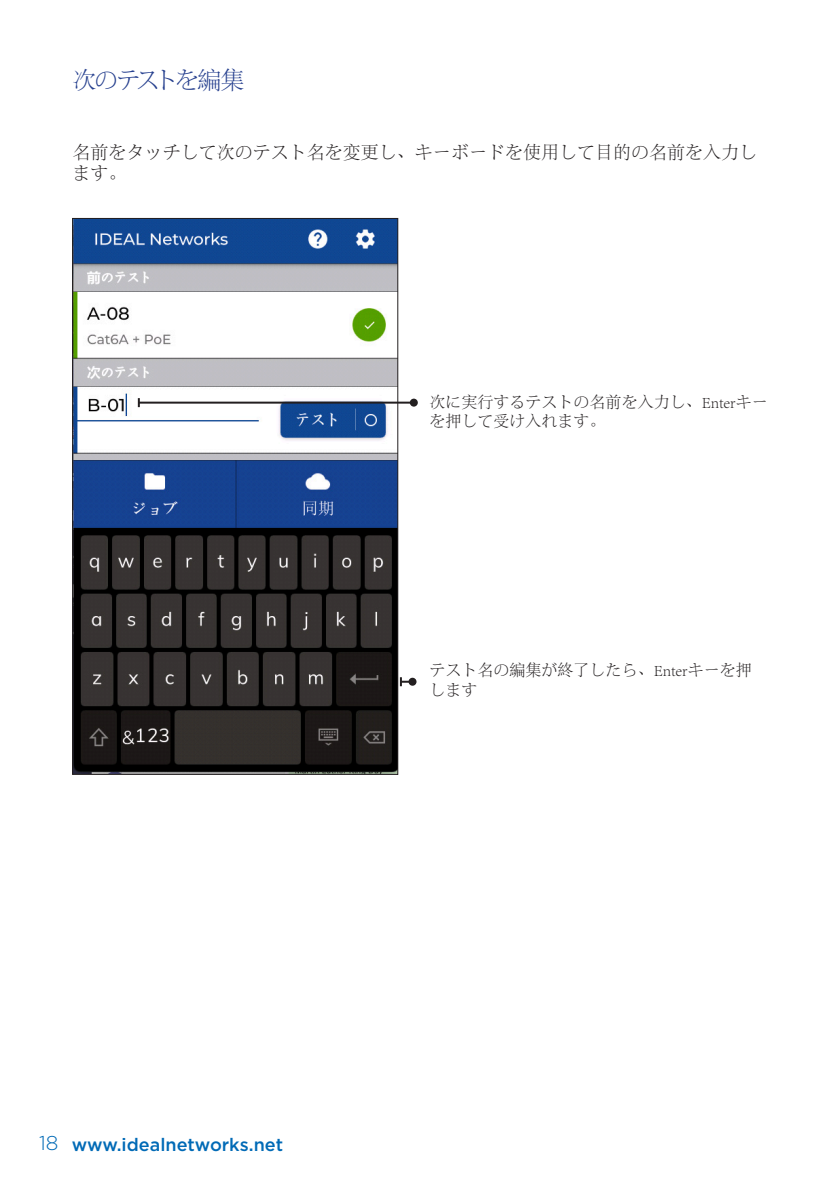
<style>
.page{position:relative;width:840px;height:1191px;background:#fff}
.page>*{position:absolute;margin:0;border:0;box-sizing:border-box;transform-origin:0 0}
.t1{font:300 24px "Adobe Song Std";letter-spacing:-.1em;color:#253f8e}
.t2{font:300 18px/21.6px "Adobe Song Std";color:#231f20}
.t3{font:500 18px "Gotham";color:#016ab6}
.t4{font:300 16px/19.2px "Adobe Song Std";color:#231f20}
.s1{font-weight:300;font-size:20px}
</style>
<div class="page">
<img style="left:74px;top:220px;width:321px;height:552px">
<div style="left:408px;top:677px;width:8px;height:8px;background:#231f20;border-radius:50%"></div>
<svg style="left:399px;top:677px;width:13px;height:9px"></svg>
<hr style="left:139px;top:401px;width:274px;height:2px;background:#231f20">
<div style="left:409px;top:398px;width:8px;height:8px;background:#231f20;border-radius:50%"></div>
<svg style="left:138px;top:398px;width:2px;height:9px"></svg>
<h1 class="t1" style="left:72px;top:67px;width:173px">次のテストを編集</h1>
<p class="t2" style="left:72px;top:142px;width:685px">名前をタッチして次のテスト名を変更し、キーボードを使用して目的の名前を入力します。</p>
<p class="t4" style="left:429px;top:393px;width:339px">次に実行するテストの名前を入力し、Enterキーを押して受け入れます。</p>
<p class="t4" style="left:429px;top:661px;width:323px">テスト名の編集が終了したら、Enterキーを押します</p>
<p class="t3" style="left:39px;top:1132px;width:245px"><span class="s1">18</span> www.idealnetworks.net</p>
</div>
